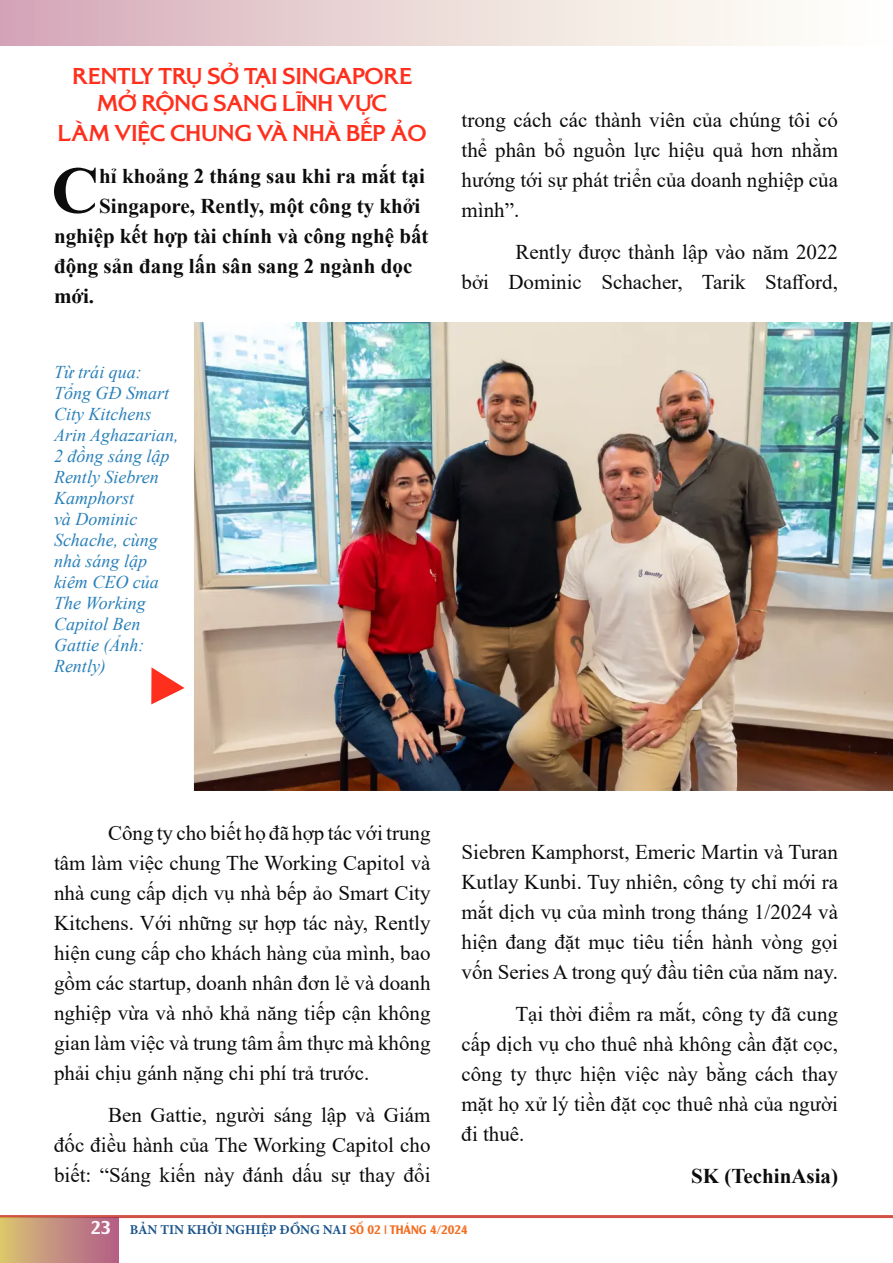
<style>
.page{position:relative;width:893px;height:1263px;background:#fff}
.page>*{position:absolute;margin:0;border:0;box-sizing:border-box;transform-origin:0 0}
.t1{font:700 66.3px "Times New Roman";color:#0c0c0c}
.t2{font:700 24px/27px "VL Alexon";color:#ff2f1d;text-align:center}
.t3{font:21px/30px "Times New Roman";color:#0c0c0c;text-align:justify}
.t4{font:700 21px "Times New Roman";color:#0c0c0c}
.t5{font:italic 18px/21px "Times New Roman";color:#2980b9}
.t6{font:700 13.5px "Minion Pro";color:#1b548b}
.s1{font-family:"UTM Alexander";font-weight:400;font-size:18px;color:#fff6ff}
.s2{font-family:"UTM Alexander";font-weight:400;font-size:12px;color:#f26d22}
</style>
<div class="page">
<div style="left:0;top:0;width:892px;height:46px;background:linear-gradient(to right,#d6abb8,#fffffd)"></div>
<hr style="left:0;top:1215px;width:893px;height:3px;background:#d15145">
<div style="left:0;top:1217px;width:118px;height:46px;background:linear-gradient(to right,#d9c373,#b25d89)"></div>
<img style="left:194px;top:322px;width:699px;height:469px">
<svg style="left:151px;top:667px;width:34px;height:37px"></svg>
<p class="t2" style="left:72px;top:61px;width:341px">RENTLY TRỤ SỞ TẠI SINGAPORE<br>MỞ RỘNG SANG LĨNH VỰC</p>
<p class="t2" style="left:58px;top:118px;width:370px">LÀM VIỆC CHUNG VÀ NHÀ BẾP ẢO</p>
<p class="t1" style="left:51px;top:142px;width:49px">C</p>
<p class="t4" style="left:99px;top:160px;width:327px">hỉ khoảng 2 tháng sau khi ra mắt tại</p>
<p class="t4" style="left:99px;top:190px;width:323px">Singapore, Rently, một công ty khởi</p>
<p class="t4" style="left:54px;top:220px;width:376px">nghiệp kết hợp tài chính và công nghệ bất</p>
<p class="t4" style="left:54px;top:250px;width:360px">động sản đang lấn sân sang 2 ngành dọc</p>
<p class="t4" style="left:54px;top:280px;width:42px">mới.</p>
<p class="t5" style="left:54px;top:361px;width:126px">Từ trái qua:<br>Tổng GĐ Smart<br>City Kitchens<br>Arin Aghazarian,<br>2 đồng sáng lập<br>Rently Siebren<br>Kamphorst<br>và Dominic<br>Schache, cùng nhà sáng lập kiêm CEO của<br>The Working<br>Capitol Ben<br>Gattie (Ảnh:<br>Rently)</p>
<p class="t3" style="left:461px;top:104px;width:378px">trong cách các thành viên của chúng tôi có thể phân bổ nguồn lực hiệu quả hơn nhằm hướng tới sự phát triển của doanh nghiệp của mình”.</p>
<p class="t3" style="left:461px;top:236px;width:378px;text-align:right">Rently được thành lập vào năm 2022<br>bởi Dominic Schacher, Tarik Stafford,</p>
<p class="t3" style="left:54px;top:817px;width:378px;text-indent:54px">Công ty cho biết họ đã hợp tác với trung tâm làm việc chung The Working Capitol và nhà cung cấp dịch vụ nhà bếp ảo Smart City Kitchens. Với những sự hợp tác này, Rently hiện cung cấp cho khách hàng của mình, bao gồm các startup, doanh nhân đơn lẻ và doanh nghiệp vừa và nhỏ khả năng tiếp cận không gian làm việc và trung tâm ẩm thực mà không phải chịu gánh nặng chi phí trả trước.</p>
<p class="t3" style="left:54px;top:1099px;width:378px;text-indent:54px">Ben Gattie, người sáng lập và Giám đốc điều hành của The Working Capitol cho biết: “Sáng kiến này đánh dấu sự thay đổi</p>
<p class="t3" style="left:461px;top:836px;width:378px">Siebren Kamphorst, Emeric Martin và Turan Kutlay Kunbi. Tuy nhiên, công ty chỉ mới ra mắt dịch vụ của mình trong tháng 1/2024 và hiện đang đặt mục tiêu tiến hành vòng gọi vốn Series A trong quý đầu tiên của năm nay.</p>
<p class="t3" style="left:461px;top:998px;width:378px;text-indent:54px">Tại thời điểm ra mắt, công ty đã cung cấp dịch vụ cho thuê nhà không cần đặt cọc, công ty thực hiện việc này bằng cách thay mặt họ xử lý tiền đặt cọc thuê nhà của người đi thuê.</p>
<p class="t4" style="left:691px;top:1161px;width:148px">SK (TechinAsia)</p>
<p class="t6" style="left:91px;top:1220px;width:379px"><span class="s1">23</span> BẢN TIN KHỞI NGHIỆP ĐỒNG NAI <span class="s2">SỐ 02 | THÁNG 4/2024</span></p>
</div>
